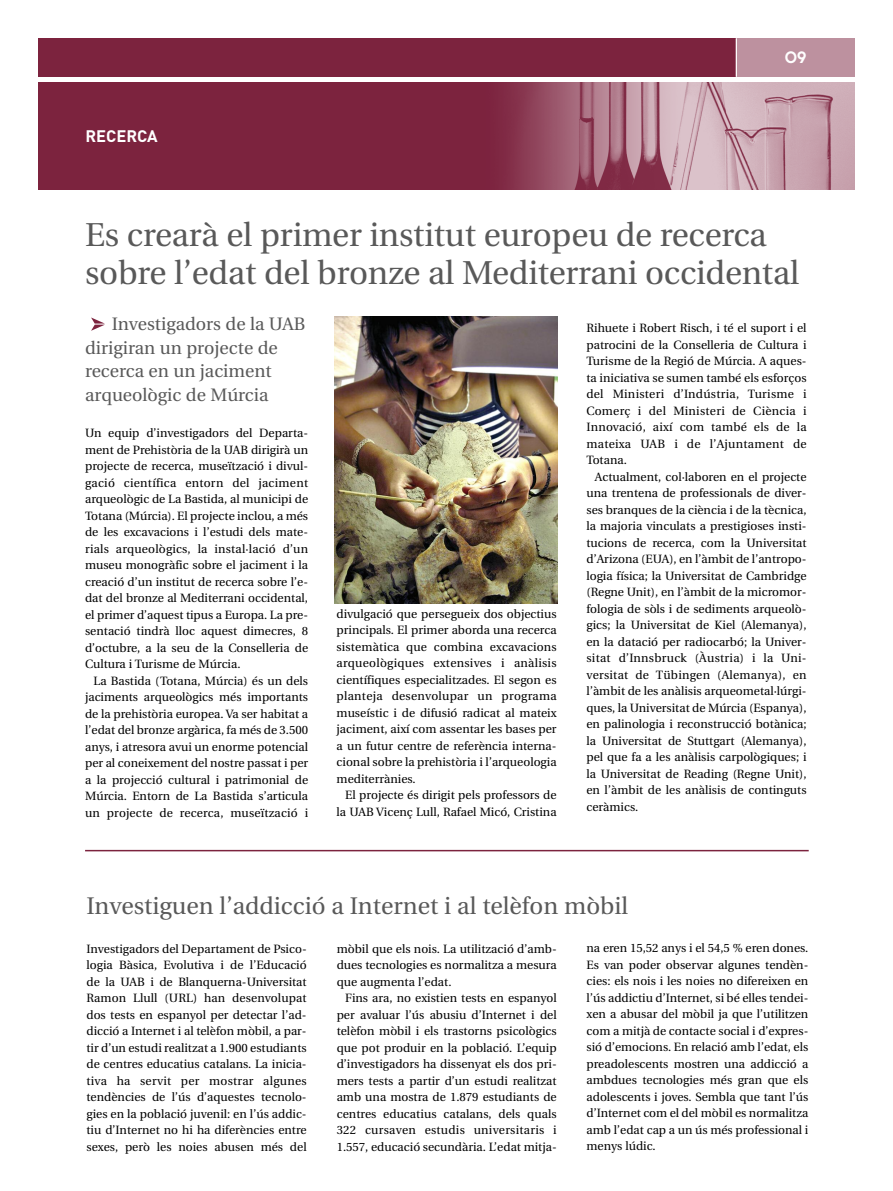
<style>
.page{position:relative;width:893px;height:1191px;background:#fff}
.page>*{position:absolute;margin:0;border:0;box-sizing:border-box;transform-origin:0 0}
.t1{font:33px/37.5px "Utopia";letter-spacing:-.005em;color:#595959}
.t2{font:24px "Utopia";color:#595959}
.t3{font:18px/23.5px "Utopia";color:#595959}
.t4{font:700 16.5px "DIN";color:#fff}
.t5{font:16.5px "Chalet New York Nineteen Seventy";color:#fff}
.t6{font:12px/16.5px "Utopia";color:#000;text-align:justify}
</style>
<div class="page">
<div style="left:38px;top:38px;width:817px;height:39px;background:#7c233e"></div>
<div style="left:736px;top:38px;width:119px;height:39px;background:#bd919f"></div>
<hr style="left:736px;top:38px;width:1px;height:39px;background:#fff">
<img style="left:38px;top:83px;width:817px;height:106px">
<hr style="left:85px;top:850px;width:724px;height:1px;background:#7c233e">
<img style="left:91px;top:317px;width:14px;height:14px">
<img style="left:335px;top:317px;width:223px;height:286px">
<h3 class="t4" style="left:85px;top:127px;width:74px">RECERCA</h3>
<h3 class="t5" style="left:785px;top:48px;width:23px">09</h3>
<h1 class="t1" style="left:85px;top:219px;width:716px">Es crearà el primer institut europeu de recerca sobre l’edat del bronze al Mediterrani occidental</h1>
<h3 class="t3" style="left:85px;top:313px;width:222px;text-indent:27px">Investigadors de la UAB dirigiran un projecte de recerca en un jaciment arqueològic de Múrcia</h3>
<p class="t6" style="left:85px;top:426px;width:225px">Un equip d’investigadors del Departa&shy;ment de Prehistòria de la UAB dirigirà un projecte de recerca, museïtzació i divul&shy;gació científica entorn del jaciment arqueològic de La Bastida, al municipi de Totana (Múrcia). El projecte inclou, a més de les excavacions i l’estudi dels mate&shy;rials arqueològics, la instal·lació d’un museu monogràfic sobre el jaciment i la creació d’un institut de recerca sobre l’e&shy;dat del bronze al Mediterrani occidental, el primer d’aquest tipus a Europa. La pre&shy;sentació tindrà lloc aquest dimecres, 8 d’octubre, a la seu de la Conselleria de Cultura i Turisme de Múrcia.</p>
<p class="t6" style="left:85px;top:673px;width:225px;text-indent:9px">La Bastida (Totana, Múrcia) és un dels jaciments arqueològics més importants de la prehistòria europea. Va ser habitat a l’edat del bronze argàrica, fa més de 3.500 anys, i atresora avui un enorme potencial per al coneixement del nostre passat i per a la projecció cultural i patrimonial de Múrcia. Entorn de La Bastida s’articula un projecte de recerca, museïtzació i</p>
<p class="t6" style="left:337px;top:606px;width:222px">divulgació que persegueix dos objectius principals. El primer aborda una recerca sistemàtica que combina excavacions arqueològiques extensives i anàlisis científiques especialitzades. El segon es planteja desenvolupar un programa museístic i de difusió radicat al mateix jaciment, així com assentar les bases per a un futur centre de referència interna&shy;cional sobre la prehistòria i l’arqueologia mediterrànies.</p>
<p class="t6" style="left:337px;top:788px;width:222px;text-align:right">El projecte és dirigit pels professors de la UAB Vicenç Lull, Rafael Micó, Cristina</p>
<p class="t6" style="left:586px;top:321px;width:222px">Rihuete i Robert Risch, i té el suport i el patrocini de la Conselleria de Cultura i Turisme de la Regió de Múrcia. A aques&shy;ta iniciativa se sumen també els esforços del Ministeri d’Indústria, Turisme i Comerç i del Ministeri de Ciència i Innovació, així com també els de la mateixa UAB i de l’Ajuntament de Totana.</p>
<p class="t6" style="left:586px;top:469px;width:222px;text-indent:9px">Actualment, col·laboren en el projecte una trentena de professionals de diver&shy;ses branques de la ciència i de la tècnica, la majoria vinculats a prestigioses insti&shy;tucions de recerca, com la Universitat d’Arizona (EUA), en l’àmbit de l’antropo&shy;logia física; la Universitat de Cambridge (Regne Unit), en l’àmbit de la micromor&shy;fologia de sòls i de sediments arqueolò&shy;gics; la Universitat de Kiel (Alemanya), en la datació per radiocarbó; la Univer&shy;sitat d’Innsbruck (Àustria) i la Uni&shy;versitat de Tübingen (Alemanya), en l’àmbit de les anàlisis arqueometal·lúrgi&shy;ques, la Universitat de Múrcia (Espanya), en palinologia i reconstrucció botànica; la Universitat de Stuttgart (Alemanya), pel que fa a les anàlisis carpològiques; i la Universitat de Reading (Regne Unit), en l’àmbit de les anàlisis de continguts ceràmics.</p>
<h2 class="t2" style="left:87px;top:896px;width:543px">Investiguen l’addicció a Internet i al telèfon mòbil</h2>
<p class="t6" style="left:87px;top:941px;width:222px">Investigadors del Departament de Psico&shy;logia Bàsica, Evolutiva i de l’Educació de la UAB i de Blanquerna-Universitat Ramon Llull (URL) han desenvolupat dos tests en espanyol per detectar l’ad&shy;dicció a Internet i al telèfon mòbil, a par&shy;tir d’un estudi realitzat a 1.900 estudiants de centres educatius catalans. La inicia&shy;tiva ha servit per mostrar algunes tendències de l’ús d’aquestes tecnolo&shy;gies en la població juvenil: en l’ús addic&shy;tiu d’Internet no hi ha diferències entre sexes, però les noies abusen més del</p>
<p class="t6" style="left:337px;top:941px;width:222px">mòbil que els nois. La utilització d’amb&shy;dues tecnologies es normalitza a mesura que augmenta l’edat.</p>
<p class="t6" style="left:587px;top:940px;width:223px">na eren 15,52 anys i el 54,5 % eren dones.<br>Es van poder observar algunes tendèn&shy;cies: els nois i les noies no difereixen en l’ús addictiu d’Internet, si bé elles tendei&shy;xen a abusar del mòbil ja que l’utilitzen com a mitjà de contacte social i d’expres&shy;sió d’emocions. En relació amb l’edat, els preadolescents mostren una addicció a ambdues tecnologies més gran que els adolescents i joves. Sembla que tant l’ús d’Internet com el del mòbil es normalitza amb l’edat cap a un ús més professional i menys lúdic.</p>
<p class="t6" style="left:337px;top:990px;width:222px;text-indent:9px">Fins ara, no existien tests en espanyol per avaluar l’ús abusiu d’Internet i del telèfon mòbil i els trastorns psicològics que pot produir en la població. L’equip d’investigadors ha dissenyat els dos pri&shy;mers tests a partir d’un estudi realitzat amb una mostra de 1.879 estudiants de centres educatius catalans, dels quals 322 cursaven estudis universitaris i 1.557, educació secundària. L’edat mitja-</p>
</div>
